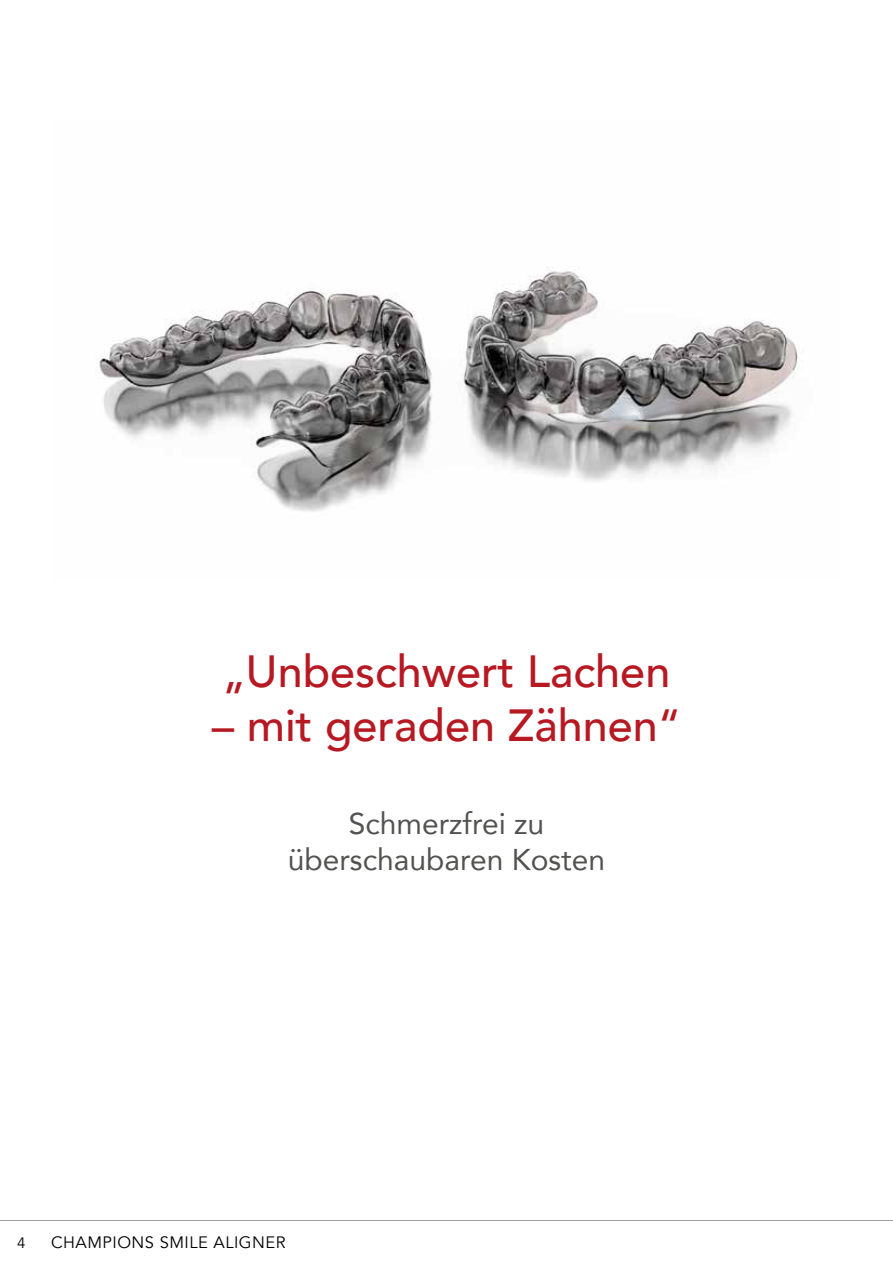
<style>
.page{position:relative;width:893px;height:1263px;background:#fff}
.page>*{position:absolute;margin:0;border:0;box-sizing:border-box;transform-origin:0 0}
.t1{font:500 45px "Avenir";color:#b71923}
.t2{font:30px/36px "Avenir";color:#525251;text-align:center}
.t3{font:16.5px "Avenir";letter-spacing:.03em;color:#000}
.t4{font:15px "Avenir";color:#000}
</style>
<div class="page">
<hr style="left:0;top:1220px;width:893px;height:1px;background:#9d9d9c">
<img style="left:95px;top:266px;width:703px;height:246px">
<p class="t1" style="left:223px;top:632px;width:449px">„Unbeschwert Lachen</p>
<p class="t1" style="left:212px;top:686px;width:471px">– mit geraden Zähnen“</p>
<p class="t2" style="left:288px;top:805px;width:319px">Schmerzfrei zu überschaubaren Kosten</p>
<p class="t4" style="left:17px;top:1234px;width:10px">4</p>
<p class="t3" style="left:51px;top:1232px;width:236px">CHAMPIONS SMILE ALIGNER</p>
</div>
